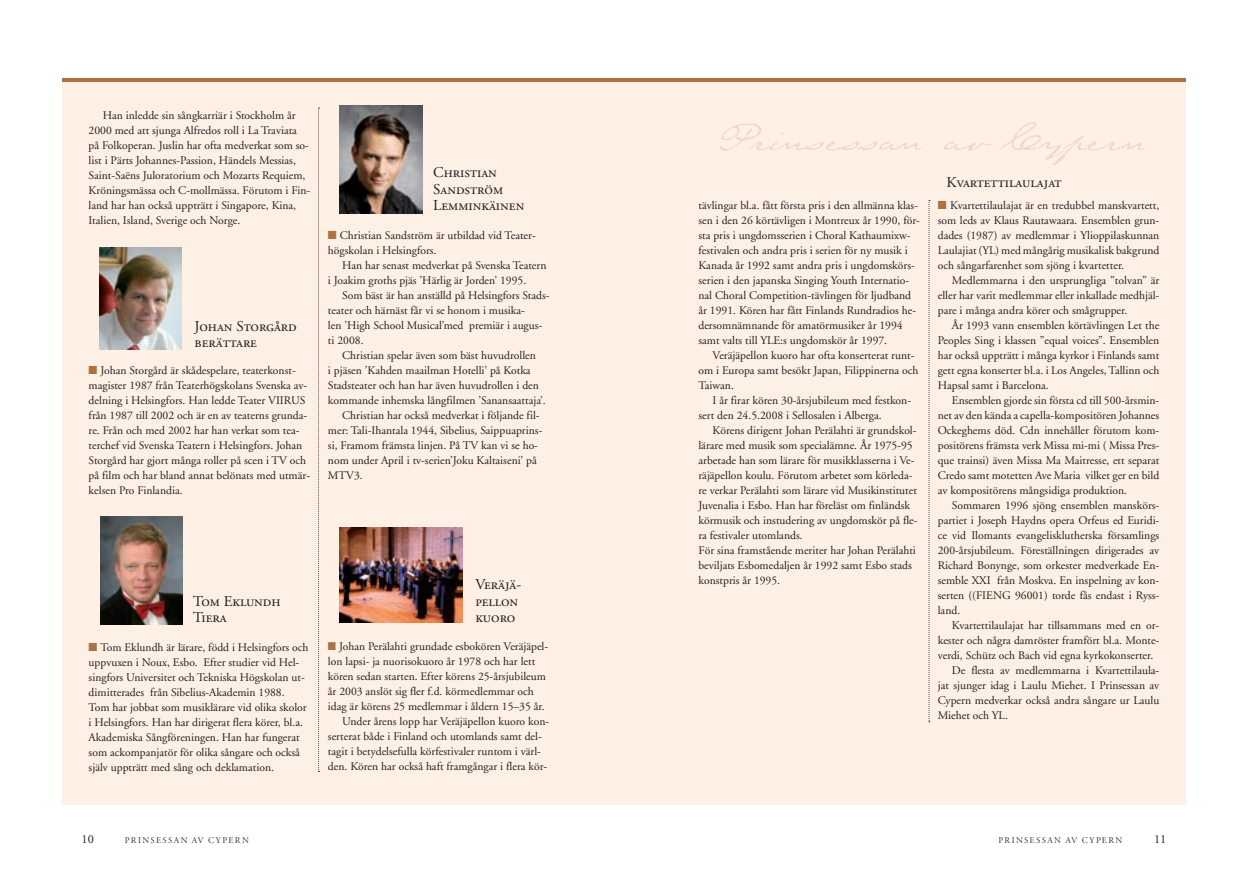
<style>
.page{position:relative;width:1248px;height:886px;background:#fff}
.page>*{position:absolute;margin:0;border:0;box-sizing:border-box;transform-origin:0 0}
.t1{font:15px/16.2px "Adobe Garamond Regular SC";color:#231f20}
.t2{font:12.25px "Adobe Garamond";color:#231f20}
.t3{font:11.62px/15px "Adobe Garamond";color:#231f20}
.t4{font:8.75px "Adobe Garamond Titling";letter-spacing:.155em;color:#231f20}
.s1{color:#ae7142}
</style>
<div class="page">
<div style="left:62px;top:80px;width:562px;height:724px;background:#fef0e4"></div>
<hr style="left:62px;top:78px;width:562px;height:4px;background:#ae7142">
<div style="left:624px;top:80px;width:561px;height:724px;background:#fef0e4"></div>
<hr style="left:624px;top:78px;width:561px;height:4px;background:#ae7142">
<svg style="left:720px;top:122px;width:425px;height:43px"></svg>
<svg style="left:318px;top:108px;width:1px;height:664px"></svg>
<svg style="left:928px;top:200px;width:1px;height:522px"></svg>
<img style="left:100px;top:516px;width:82px;height:108px">
<img style="left:99px;top:248px;width:82px;height:101px">
<img style="left:339px;top:528px;width:124px;height:94px">
<img style="left:339px;top:105px;width:83px;height:108px">
<p class="t3" style="left:89px;top:108px;width:223px;text-indent:14px">Han inledde sin sångkarriär i Stockholm år 2000 med att sjunga Alfredos roll i La Traviata på Folkoperan. Juslin har ofta medverkat som so&shy;list i Pärts Johannes-Passion, Händels Messias, Saint-Saëns Juloratorium och Mozarts Requiem, Kröningsmässa och C-mollmässa. Förutom i Fin&shy;land har han också uppträtt i Singapore, Kina, Italien, Island, Sverige och Norge.</p>
<p class="t1" style="left:194px;top:318px;width:103px">Johan Storgård berättare</p>
<p class="t3" style="left:89px;top:363px;width:223px"><span class="s1">■</span> Johan Storgård är skådespelare, teaterkonst&shy;magister 1987 från Teaterhögskolans Svenska av&shy;delning i Helsingfors. Han ledde Teater VIIRUS från 1987 till 2002 och är en av teaterns grunda&shy;re. Från och med 2002 har han verkat som tea&shy;terchef vid Svenska Teatern i Helsingfors. Johan Storgård har gjort många roller på scen i TV och på film och har bland annat belönats med utmär&shy;kelsen Pro Finlandia.</p>
<p class="t1" style="left:433px;top:165px;width:93px">Christian<br>Sandström<br>Lemminkäinen</p>
<p class="t3" style="left:328px;top:228px;width:209px"><span class="s1">■</span> Christian Sandström är utbildad vid Teater&shy;högskolan i Helsingfors.</p>
<p class="t3" style="left:328px;top:258px;width:220px;text-indent:14px">Han har senast medverkat på Svenska Teatern i Joakim groths pjäs ’Härlig är Jorden’ 1995.</p>
<p class="t3" style="left:328px;top:288px;width:223px;text-indent:14px">Som bäst är han anställd på Helsingfors Stads&shy;teater och härnäst får vi se honom i musika-<br>len ’High School Musical’med premiär i augus&shy;ti 2008.</p>
<p class="t3" style="left:342px;top:348px;width:195px">Christian spelar även som bäst huvudrollen</p>
<p class="t3" style="left:328px;top:363px;width:204px">i pjäsen ’Kahden maailman Hotelli’ på Kotka</p>
<p class="t3" style="left:328px;top:378px;width:212px">Stadsteater och han har även huvudrollen i den</p>
<p class="t3" style="left:328px;top:393px;width:219px">kommande inhemska långfilmen ’Sanansaattaja’.</p>
<p class="t3" style="left:342px;top:408px;width:199px">Christian har också medverkat i följande fil-</p>
<p class="t3" style="left:328px;top:423px;width:216px">mer: Tali-Ihantala 1944, Sibelius, Saippuaprins-</p>
<p class="t3" style="left:328px;top:438px;width:211px">si, Framom främsta linjen. På TV kan vi se ho-</p>
<p class="t3" style="left:328px;top:453px;width:210px">nom under April i tv-serien’Joku Kaltaiseni’ på</p>
<p class="t3" style="left:328px;top:468px;width:36px">MTV3.</p>
<p class="t1" style="left:193px;top:593px;width:89px">Tom Eklundh<br>Tiera</p>
<p class="t3" style="left:89px;top:640px;width:221px"><span class="s1">■</span> Tom Eklundh är lärare, född i Helsingfors och uppvuxen i Noux, Esbo. Efter studier vid Hel&shy;singfors Universitet och Tekniska Högskolan ut&shy;dimitterades från Sibelius-Akademin 1988.<br>Tom har jobbat som musiklärare vid olika skolor i Helsingfors. Han har dirigerat flera körer, bl.a.<br>Akademiska Sångföreningen. Han har fungerat som ackompanjatör för olika sångare och också själv uppträtt med sång och deklamation.</p>
<p class="t1" style="left:475px;top:577px;width:47px">Veräjä&shy;pellon kuoro</p>
<p class="t3" style="left:328px;top:639px;width:222px"><span class="s1">■</span> Johan Perälahti grundade esbokören Veräjäpel-</p>
<p class="t3" style="left:328px;top:654px;width:209px">lon lapsi- ja nuorisokuoro år 1978 och har lett</p>
<p class="t3" style="left:328px;top:669px;width:219px">kören sedan starten. Efter körens 25-årsjubileum</p>
<p class="t3" style="left:328px;top:684px;width:207px">år 2003 anslöt sig fler f.d. körmedlemmar och</p>
<p class="t3" style="left:328px;top:699px;width:218px">idag är körens 25 medlemmar i åldern 15–35 år.</p>
<p class="t3" style="left:342px;top:714px;width:208px">Under årens lopp har Veräjäpellon kuoro kon-</p>
<p class="t3" style="left:328px;top:729px;width:215px">serterat både i Finland och utomlands samt del-</p>
<p class="t3" style="left:328px;top:744px;width:214px">tagit i betydelsefulla körfestivaler runtom i värl-</p>
<p class="t3" style="left:328px;top:759px;width:221px">den. Kören har också haft framgångar i flera kör-</p>
<p class="t3" style="left:698px;top:198px;width:223px">tävlingar bl.a. fått första pris i den allmänna klas&shy;sen i den 26 körtävligen i Montreux år 1990, för&shy;sta pris i ungdomsserien i Choral Kathaumixw&shy;festivalen och andra pris i serien för ny musik i Kanada år 1992 samt andra pris i ungdomskörs&shy;serien i den japanska Singing Youth Internatio&shy;nal Choral Competition-tävlingen för ljudband år 1991. Kören har fått Finlands Rundradios he&shy;dersomnämnande för amatörmusiker år 1994 samt valts till YLE:s ungdomskör år 1997.</p>
<p class="t3" style="left:698px;top:348px;width:221px;text-indent:14px">Veräjäpellon kuoro har ofta konserterat runt&shy;om i Europa samt besökt Japan, Filippinerna och<br>Taiwan.</p>
<p class="t3" style="left:698px;top:393px;width:214px;text-indent:14px">I år firar kören 30-årsjubileum med festkon&shy;sert den 24.5.2008 i Sellosalen i Alberga.</p>
<p class="t3" style="left:698px;top:423px;width:221px;text-indent:14px">Körens dirigent Johan Perälahti är grundskol&shy;lärare med musik som specialämne. År 1975-95 arbetade han som lärare för musikklasserna i Ve&shy;räjäpellon koulu. Förutom arbetet som körleda&shy;re verkar Perälahti som lärare vid Musikinstitutet Juvenalia i Esbo. Han har föreläst om finländsk körmusik och instudering av ungdomskör på fle&shy;ra festivaler utomlands.<br>För sina framstående meriter har Johan Perälahti beviljats Esbomedaljen år 1992 samt Esbo stads konstpris år 1995.</p>
<p class="t1" style="left:946px;top:175px;width:116px">Kvartettilaulajat</p>
<p class="t3" style="left:937px;top:198px;width:223px;text-align:justify"><span class="s1">■</span> Kvartettilaulajat är en tredubbel manskvartett, som leds av Klaus Rautawaara. Ensemblen grun&shy;dades (1987) av medlemmar i Ylioppilaskunnan Laulajiat (YL) med mångårig musikalisk bakgrund och sångarfarenhet som sjöng i kvartetter.</p>
<p class="t3" style="left:937px;top:273px;width:223px;text-align:justify;text-indent:14px">Medlemmarna i den ursprungliga ”tolvan” är eller har varit medlemmar eller inkallade medhjäl&shy;pare i många andra körer och smågrupper.</p>
<p class="t3" style="left:937px;top:318px;width:223px;text-align:justify;text-indent:14px">År 1993 vann ensemblen körtävlingen Let the Peoples Sing i klassen ”equal voices”. Ensemblen har också uppträtt i många kyrkor i Finlands samt gett egna konserter bl.a. i Los Angeles, Tallinn och Hapsal samt i Barcelona.</p>
<p class="t3" style="left:937px;top:393px;width:223px;text-align:justify;text-indent:14px">Ensemblen gjorde sin första cd till 500-årsmin&shy;net av den kända a capella-kompositören Johannes Ockeghems död. Cdn innehåller förutom kom&shy;positörens främsta verk Missa mi-mi ( Missa Pres&shy;que trainsi) även Missa Ma Maitresse, ett separat Credo samt motetten Ave Maria vilket ger en bild av kompositörens mångsidiga produktion.</p>
<p class="t3" style="left:937px;top:498px;width:223px;text-align:justify;text-indent:14px">Sommaren 1996 sjöng ensemblen manskörs&shy;partiet i Joseph Haydns opera Orfeus ed Euridi&shy;ce vid Ilomants evangelisklutherska församlings 200-årsjubileum. Föreställningen dirigerades av Richard Bonynge, som orkester medverkade En&shy;semble XXI från Moskva. En inspelning av kon&shy;serten ((FIENG 96001) torde fås endast i Ryss&shy;land.</p>
<p class="t3" style="left:951px;top:618px;width:209px">Kvartettilaulajat har tillsammans med en or-</p>
<p class="t3" style="left:937px;top:633px;width:223px">kester och några damröster framfört bl.a. Monte-</p>
<p class="t3" style="left:937px;top:648px;width:217px">verdi, Schütz och Bach vid egna kyrkokonserter.</p>
<p class="t3" style="left:951px;top:663px;width:209px">De flesta av medlemmarna i Kvartettilaula-</p>
<p class="t3" style="left:937px;top:678px;width:223px">jat sjunger idag i Laulu Miehet. I Prinsessan av</p>
<p class="t3" style="left:937px;top:693px;width:223px">Cypern medverkar också andra sångare ur Laulu</p>
<p class="t3" style="left:937px;top:708px;width:72px">Miehet och YL.</p>
<p class="t2" style="left:81px;top:833px;width:14px">10</p>
<p class="t4" style="left:125px;top:835px;width:125px">PRINSESSAN AV CYPERN</p>
<p class="t4" style="left:998px;top:835px;width:125px">PRINSESSAN AV CYPERN</p>
<p class="t2" style="left:1153px;top:833px;width:14px">11</p>
</div>
